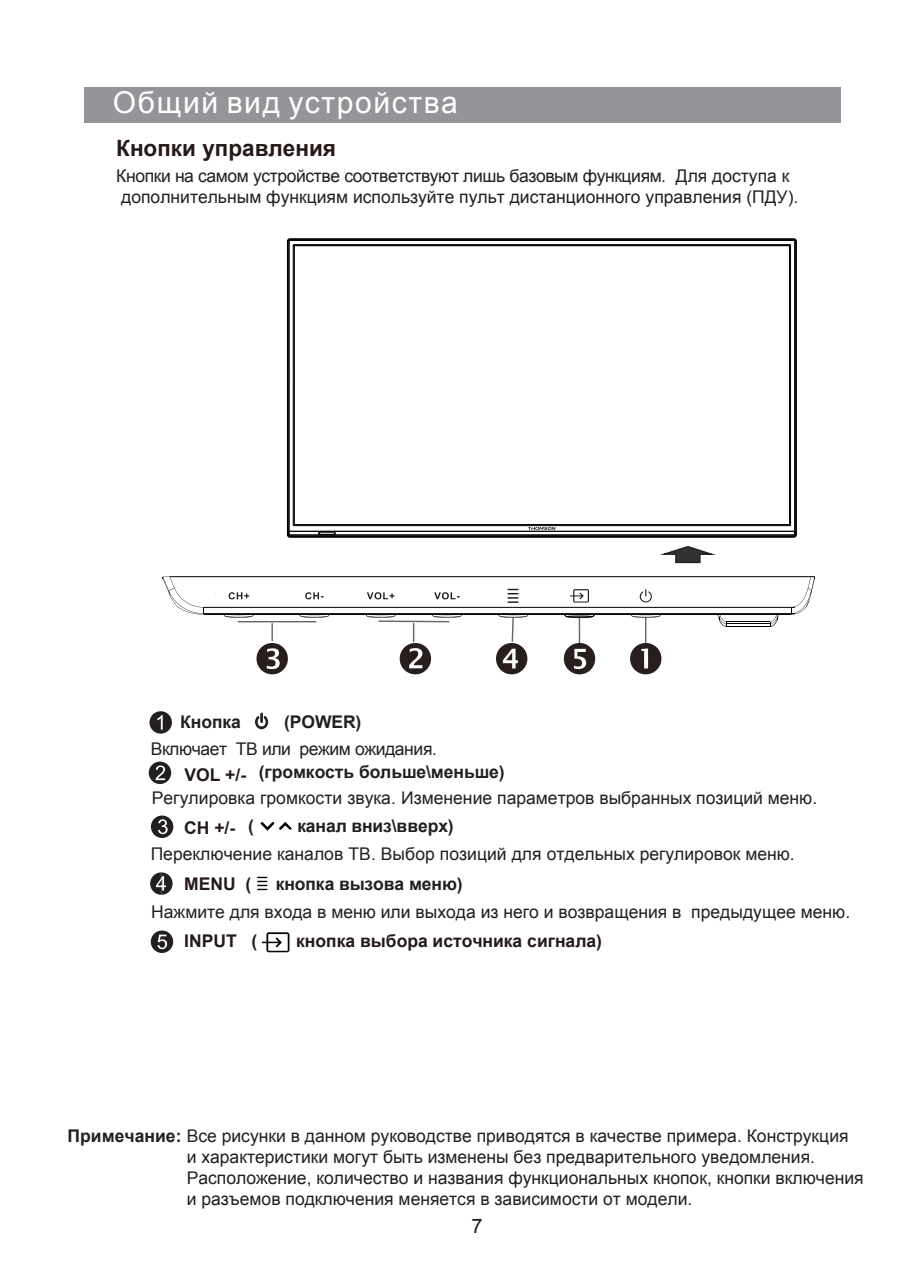
<style>
.page{position:relative;width:922px;height:1276px;background:#fff}
.page>*{position:absolute;margin:0;border:0;box-sizing:border-box;transform-origin:0 0}
.t1{font:30px "Arial";letter-spacing:.055em;color:#fff}
.t2{font:700 22.5px "Arial";color:#251919}
.t3{font:20px "Arial";color:#231f20}
.t4{font:17.5px/21px "Arial";color:#231f20}
.t5{font:700 17.5px "Arial";letter-spacing:-.005em;color:#231f20}
.t6{font:700 17.5px "Arial";color:#251919}
.t7{font:17.5px "Arial";letter-spacing:-.025em;color:#231f20}
.s1{font-weight:700}
</style>
<div class="page">
<div style="left:84px;top:87px;width:756px;height:35px;background:#939598"></div>
<svg style="left:255px;top:713px;width:13px;height:16px"></svg>
<svg style="left:660px;top:546px;width:56px;height:18px"></svg>
<svg style="left:630px;top:643px;width:31px;height:31px"></svg>
<svg style="left:563px;top:643px;width:32px;height:31px"></svg>
<div style="left:149px;top:711px;width:23px;height:22px;background:#231f20;border-radius:50%"></div>
<svg style="left:157px;top:715px;width:6px;height:14px"></svg>
<div style="left:149px;top:761px;width:22px;height:23px;background:#231f20;border-radius:50%"></div>
<svg style="left:155px;top:765px;width:10px;height:15px"></svg>
<div style="left:151px;top:815px;width:22px;height:23px;background:#231f20;border-radius:50%"></div>
<svg style="left:158px;top:819px;width:10px;height:15px"></svg>
<svg style="left:150px;top:872px;width:22px;height:23px"></svg>
<div style="left:151px;top:930px;width:22px;height:23px;background:#231f20;border-radius:50%"></div>
<svg style="left:157px;top:934px;width:10px;height:15px"></svg>
<hr style="left:238px;top:621px;width:78px;height:1px;background:#666">
<hr style="left:578px;top:617px;width:2px;height:26px;background:#666">
<hr style="left:644px;top:617px;width:2px;height:26px;background:#666">
<svg style="left:261px;top:821px;width:31px;height:10px"></svg>
<svg style="left:257px;top:876px;width:10px;height:14px"></svg>
<svg style="left:262px;top:932px;width:27px;height:20px"></svg>
<svg style="left:287px;top:238px;width:509px;height:300px"></svg>
<hr style="left:726px;top:626px;width:44px;height:1px;background:#030303">
<hr style="left:726px;top:624px;width:44px;height:1px;background:#030303">
<hr style="left:726px;top:621px;width:44px;height:1px;background:#030303">
<hr style="left:204px;top:614px;width:587px;height:1px;background:#030303">
<hr style="left:204px;top:613px;width:590px;height:1px;background:#030303">
<hr style="left:204px;top:607px;width:590px;height:1px;background:#030303">
<hr style="left:170px;top:576px;width:644px;height:1px;background:#030303">
<svg style="left:769px;top:615px;width:10px;height:12px"></svg>
<svg style="left:717px;top:615px;width:9px;height:12px"></svg>
<svg style="left:163px;top:576px;width:41px;height:38px"></svg>
<svg style="left:299px;top:615px;width:30px;height:3px"></svg>
<svg style="left:496px;top:615px;width:32px;height:59px"></svg>
<svg style="left:564px;top:615px;width:30px;height:3px"></svg>
<svg style="left:631px;top:615px;width:29px;height:3px"></svg>
<svg style="left:790px;top:576px;width:25px;height:39px"></svg>
<svg style="left:434px;top:592px;width:25px;height:7px"></svg>
<svg style="left:228px;top:592px;width:21px;height:7px"></svg>
<svg style="left:639px;top:589px;width:12px;height:13px"></svg>
<svg style="left:367px;top:592px;width:27px;height:7px"></svg>
<svg style="left:305px;top:592px;width:18px;height:7px"></svg>
<svg style="left:507px;top:589px;width:11px;height:14px"></svg>
<svg style="left:570px;top:589px;width:19px;height:13px"></svg>
<svg style="left:366px;top:615px;width:95px;height:59px"></svg>
<svg style="left:224px;top:615px;width:64px;height:59px"></svg>
<h1 class="t1" style="left:113px;top:82px;width:346px">Общий вид устройства</h1>
<p class="t2" style="left:116px;top:132px;width:221px">Кнопки управления</p>
<p class="t4" style="left:116px;top:165px;width:683px">Кнопки на самом устройстве соответствуют лишь базовым функциям. Для доступа к дополнительным функциям используйте пульт дистанционного управления (ПДУ).</p>
<p class="t5" style="left:180px;top:709px;width:62px">Кнопка</p>
<p class="t5" style="left:284px;top:709px;width:79px">(POWER)</p>
<p class="t5" style="left:259px;top:760px;width:247px">(громкость больше\меньше)</p>
<p class="t4" style="left:152px;top:787px;width:667px">Регулировка громкости звука. Изменение параметров выбранных позиций меню.</p>
<p class="t7" style="left:151px;top:736px;width:287px">Включает ТВ или режим ожидания.</p>
<p class="t6" style="left:184px;top:762px;width:63px">VOL +/-</p>
<p class="t5" style="left:248px;top:813px;width:7px">(</p>
<p class="t5" style="left:297px;top:813px;width:158px">канал вниз\вверх)</p>
<p class="t4" style="left:151px;top:843px;width:645px">Переключение каналов ТВ. Выбор позиций для отдельных регулировок меню.</p>
<p class="t6" style="left:184px;top:815px;width:53px">CH +/-</p>
<p class="t6" style="left:184px;top:871px;width:69px">MENU (</p>
<p class="t5" style="left:275px;top:871px;width:188px">кнопка вызова меню)</p>
<p class="t4" style="left:151px;top:901px;width:700px">Нажмите для входа в меню или выхода из него и возвращения в предыдущее меню.</p>
<p class="t6" style="left:184px;top:929px;width:74px">INPUT (</p>
<p class="t6" style="left:296px;top:929px;width:307px">кнопка выбора источника сигнала)</p>
<p class="t4" style="left:187px;top:1125px;width:678px;text-indent:-119px"><span class="s1">Примечание:</span> Все рисунки в данном руководстве приводятся в качестве примера. Конструкция<br>и характеристики могут быть изменены без предварительного уведомления.<br>Расположение, количество и названия функциональных кнопок, кнопки включения и разъемов подключения меняется в зависимости от модели.</p>
<p class="t3" style="left:471px;top:1212px;width:13px">7</p>
</div>
